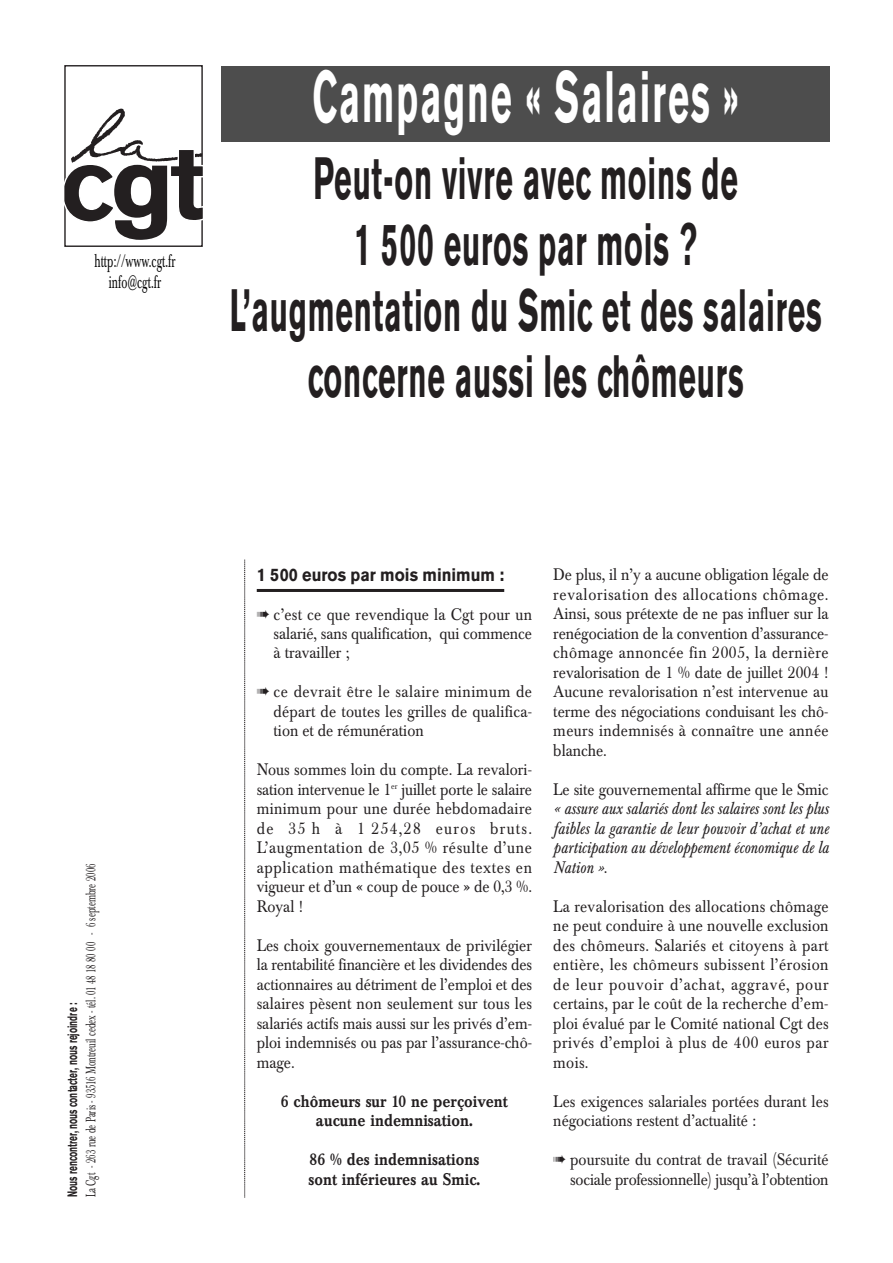
<style>
.page{position:relative;width:893px;height:1263px;background:#fff}
.page>*{position:absolute;margin:0;border:0;box-sizing:border-box;transform-origin:0 0}
.t1{font:700 72px "Akzidenz Grotesk BE";letter-spacing:.055em;color:#fff;scale:.5 1}
.t2{font:700 59.1px/66px "Akzidenz Grotesk BE";letter-spacing:.03em;color:#231f20;text-align:center;scale:.51 1}
.t3{font:18px/21px "Baskerville BE";color:#000;text-align:center;scale:.61 1}
.t4{font:700 18px "Akzidenz Grotesk BE";color:#231f20;scale:.9 1}
.t5{font:16.5px/19.5px "Baskerville BE";color:#231f20;text-align:justify;scale:.9 1}
.t6{font:italic 16.5px/19.5px "Baskerville BE";letter-spacing:-.005em;color:#231f20;text-align:justify;scale:.9 1}
.t7{font:500 16.5px/19.5px "Baskerville BE";color:#231f20;text-align:center;scale:.9 1}
.t8{font:13.5px/18px "Baskerville BE";color:#231f20;scale:.61 1}
.s1{font-family:"Akzidenz Grotesk BE";font-weight:700}
.s2{font-style:normal}
</style>
<div class="page">
<svg style="left:244px;top:560px;width:1px;height:638px"></svg>
<hr style="left:257px;top:589px;width:247px;height:3px;background:#231f20">
<svg style="left:64px;top:65px;width:139px;height:182px"></svg>
<div style="left:221px;top:66px;width:608px;height:76px;background:#4d4d4d"></div>
<p class="t3" style="left:94px;top:252px;width:134px">http://www.cgt.fr info@cgt.fr</p>
<p class="t1" style="left:312px;top:71px;width:853px">Campagne « Salaires »</p>
<p class="t2" style="left:230px;top:150px;width:1162px">Peut-on vivre avec moins de<br>1 500 euros par mois ?<br>L’augmentation du Smic et des salaires concerne aussi les chômeurs</p>
<p class="t8" style="left:65px;top:1197px;width:549px;rotate:-90deg"><span class="s1">Nous rencontrer, nous contacter, nous rejoindre :<br></span>La Cgt - 263 rue de Paris - 93516 Montreuil cedex - tél. 01 48 18 80 00 - 6 septembre 2006</p>
<p class="t4" style="left:257px;top:568px;width:276px">1 500 euros par mois minimum :</p>
<p class="t5" style="left:273px;top:606px;width:288px;text-indent:-17px">➠ c’est ce que revendique la Cgt pour un salarié, sans qualification, qui commence à travailler ;</p>
<p class="t5" style="left:273px;top:684px;width:288px;text-indent:-17px">➠ ce devrait être le salaire minimum de départ de toutes les grilles de qualifica&shy;tion et de rémunération</p>
<p class="t5" style="left:257px;top:762px;width:307px">Nous sommes loin du compte. La revalori&shy;sation intervenue le 1<sup>er</sup> juillet porte le salaire minimum pour une durée hebdomadaire de 35 h à 1 254,28 euros bruts.<br>L’augmentation de 3,05 % résulte d’une application mathématique des textes en vigueur et d’un « coup de pouce » de 0,3 %.<br>Royal !</p>
<p class="t5" style="left:257px;top:937px;width:307px">Les choix gouvernementaux de privilégier la rentabilité financière et les dividendes des actionnaires au détriment de l’emploi et des salaires pèsent non seulement sur tous les salariés actifs mais aussi sur les privés d’em&shy;ploi indemnisés ou pas par l’assurance-chô&shy;mage.</p>
<p class="t7" style="left:281px;top:1093px;width:254px">6 chômeurs sur 10 ne perçoivent aucune indemnisation.</p>
<p class="t7" style="left:308px;top:1152px;width:192px;text-align:left">86 % des indemnisations sont inférieures au Smic.</p>
<p class="t5" style="left:553px;top:567px;width:307px">De plus, il n’y a aucune obligation légale de revalorisation des allocations chômage.<br>Ainsi, sous prétexte de ne pas influer sur la renégociation de la convention d’assurance&shy;chômage annoncée fin 2005, la dernière revalorisation de 1 % date de juillet 2004 !<br>Aucune revalorisation n’est intervenue au terme des négociations conduisant les chô&shy;meurs indemnisés à connaître une année blanche.</p>
<p class="t6" style="left:553px;top:781px;width:307px"><span class="s2">Le site gouvernemental affirme que le Smic </span>« assure aux salariés dont les salaires sont les plus faibles la garantie de leur pouvoir d’achat et une participation au développement économique de la Nation »<span class="s2">.</span></p>
<p class="t5" style="left:553px;top:898px;width:307px">La revalorisation des allocations chômage ne peut conduire à une nouvelle exclusion des chômeurs. Salariés et citoyens à part entière, les chômeurs subissent l’érosion de leur pouvoir d’achat, aggravé, pour certains, par le coût de la recherche d’em&shy;ploi évalué par le Comité national Cgt des privés d’emploi à plus de 400 euros par mois.</p>
<p class="t5" style="left:553px;top:1093px;width:307px">Les exigences salariales portées durant les négociations restent d’actualité :</p>
<p class="t5" style="left:553px;top:1152px;width:307px;text-align:right">➠ poursuite du contrat de travail (Sécurité sociale professionnelle) jusqu’à l’obtention</p>
</div>
